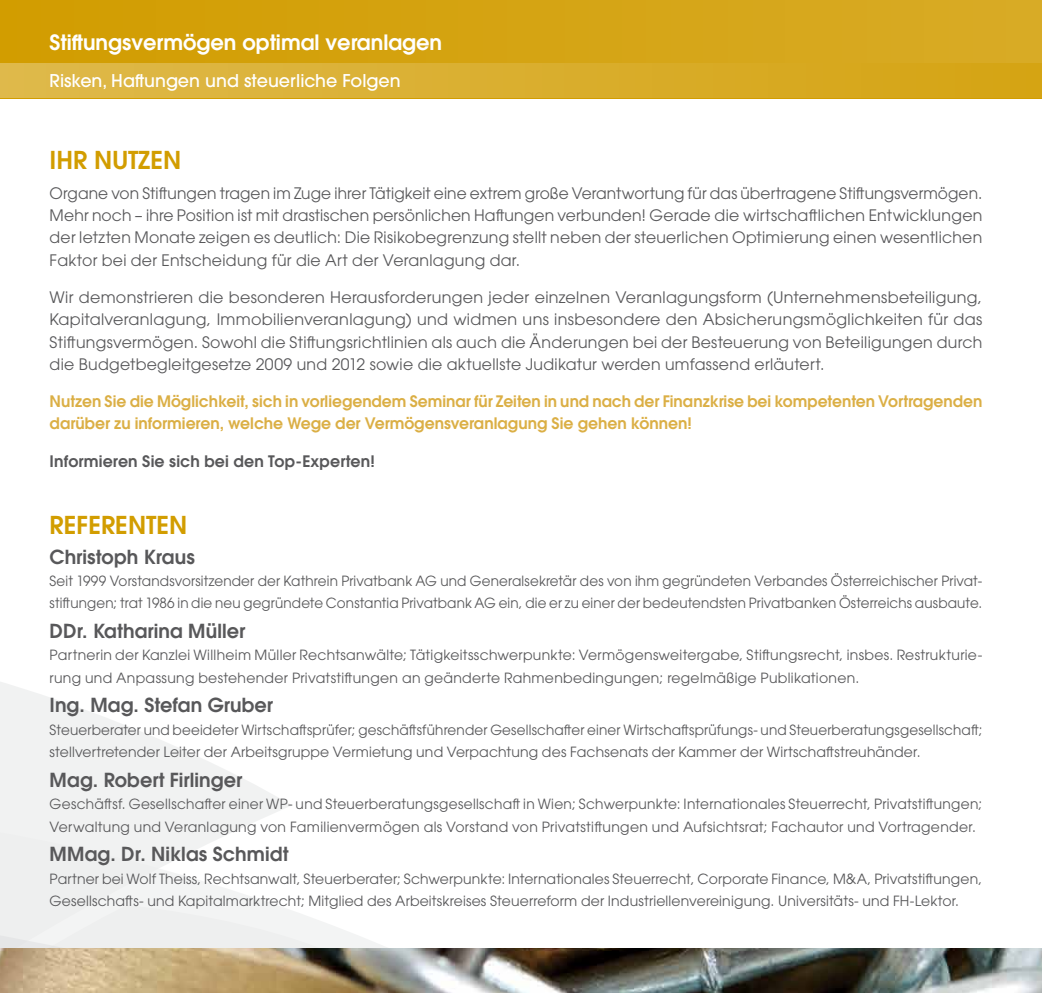
<style>
.page{position:relative;width:1042px;height:993px;background:#fff}
.page>*{position:absolute;margin:0;border:0;box-sizing:border-box;transform-origin:0 0}
.t1{font:600 24.5px "ITC Avant Garde Std";color:#d29d00}
.t2{font:600 21px "ITC Avant Garde Std";color:#fff}
.t3{font:600 19.25px "ITC Avant Garde Std";letter-spacing:.005em;color:#58585a}
.t4{font:500 17.5px "ITC Avant Garde Std";color:#fff}
.t5{font:15.75px/22.4px "ITC Avant Garde Std";letter-spacing:.02em;color:#58585a;text-align:justify}
.t6{font:600 15.75px/22.4px "ITC Avant Garde Std";color:#dbaf45}
.t7{font:600 15.75px "ITC Avant Garde Std";letter-spacing:.01em;color:#58585a}
.t8{font:14px/22.4px "ITC Avant Garde Std";letter-spacing:.015em;color:#58585a}
</style>
<div class="page">
<div style="left:0;top:0;width:1042px;height:63px;background:linear-gradient(to right,#d29c00,#d8ab26)"></div>
<div style="left:0;top:63px;width:1042px;height:35px;background:linear-gradient(to right,#dfb94b,#d5a413)"></div>
<svg style="left:0;top:682px;width:291px;height:146px;fill:#f1f2f2"></svg>
<svg style="left:0;top:828px;width:271px;height:76px;fill:#f1f2f2"></svg>
<svg style="left:0;top:904px;width:384px;height:43px"></svg>
<hr style="left:1041px;top:0;width:1px;height:63px;background:#fff">
<hr style="left:1041px;top:63px;width:1px;height:35px;background:#fff">
<img style="left:0;top:947px;width:1042px;height:45px">
<h2 class="t2" style="left:50px;top:29px;width:394px">Stiftungsvermögen optimal veranlagen</h2>
<p class="t4" style="left:50px;top:69px;width:352px">Risken, Haftungen und steuerliche Folgen</p>
<h1 class="t1" style="left:50px;top:144px;width:130px">Ihr Nutzen</h1>
<p class="t5" style="left:50px;top:181px;width:934px">Organe von Stiftungen tragen im Zuge ihrer Tätigkeit eine extrem große Verantwortung für das übertragene Stiftungsvermögen.<br>Mehr noch – ihre Position ist mit drastischen persönlichen Haftungen verbunden! Gerade die wirtschaftlichen Entwicklungen der letzten Monate zeigen es deutlich: Die Risikobegrenzung stellt neben der steuerlichen Optimierung einen wesentlichen Faktor bei der Entscheidung für die Art der Veranlagung dar.</p>
<p class="t5" style="left:50px;top:285px;width:934px">Wir demonstrieren die besonderen Herausforderungen jeder einzelnen Veranlagungsform (Unternehmensbeteiligung, Kapitalveranlagung, Immobilienveranlagung) und widmen uns insbesondere den Absicherungsmöglichkeiten für das Stiftungsvermögen. Sowohl die Stiftungsrichtlinien als auch die Änderungen bei der Besteuerung von Beteiligungen durch die Budgetbegleitgesetze 2009 und 2012 sowie die aktuellste Judikatur werden umfassend erläutert.</p>
<p class="t6" style="left:50px;top:390px;width:934px">Nutzen Sie die Möglichkeit, sich in vorliegendem Seminar für Zeiten in und nach der Finanzkrise bei kompetenten Vortragenden darüber zu informieren, welche Wege der Vermögensveranlagung Sie gehen können!</p>
<p class="t7" style="left:50px;top:450px;width:327px">Informieren Sie sich bei den Top-Experten!</p>
<h1 class="t1" style="left:50px;top:508px;width:136px">referenten</h1>
<h3 class="t3" style="left:50px;top:543px;width:147px">Christoph Kraus</h3>
<p class="t8" style="left:50px;top:569px;width:934px">Seit 1999 Vorstandsvorsitzender der Kathrein Privatbank AG und Generalsekretär des von ihm gegründeten Verbandes Österreichischer Privat&shy;stiftungen; trat 1986 in die neu gegründete Constantia Privatbank AG ein, die er zu einer der bedeutendsten Privatbanken Österreichs ausbaute.</p>
<h3 class="t3" style="left:50px;top:618px;width:197px">DDr. Katharina Müller</h3>
<p class="t8" style="left:50px;top:643px;width:934px">Partnerin der Kanzlei Willheim Müller Rechtsanwälte; Tätigkeitsschwerpunkte: Vermögensweitergabe, Stiftungsrecht, insbes. Restrukturie&shy;rung und Anpassung bestehender Privatstiftungen an geänderte Rahmenbedingungen; regelmäßige Publikationen.</p>
<h3 class="t3" style="left:50px;top:692px;width:225px">Ing. Mag. Stefan Gruber</h3>
<p class="t8" style="left:50px;top:718px;width:934px">Steuerberater und beeideter Wirtschaftsprüfer; geschäftsführender Gesellschafter einer Wirtschaftsprüfungs- und Steuerberatungsgesellschaft; stellvertretender Leiter der Arbeitsgruppe Vermietung und Verpachtung des Fachsenats der Kammer der Wirtschaftstreuhänder.</p>
<h3 class="t3" style="left:50px;top:767px;width:194px">Mag. Robert Firlinger</h3>
<p class="t8" style="left:50px;top:792px;width:934px">Geschäftsf. Gesellschafter einer WP- und Steuerberatungsgesellschaft in Wien; Schwerpunkte: Internationales Steuerrecht, Privatstiftungen;<br>Verwaltung und Veranlagung von Familienvermögen als Vorstand von Privatstiftungen und Aufsichtsrat; Fachautor und Vortragender.</p>
<h3 class="t3" style="left:50px;top:841px;width:240px">MMag. Dr. Niklas Schmidt</h3>
<p class="t8" style="left:50px;top:866px;width:934px">Partner bei Wolf Theiss, Rechtsanwalt, Steuerberater; Schwerpunkte: Internationales Steuerrecht, Corporate Finance, M&amp;A, Privatstiftungen,<br>Gesellschafts- und Kapitalmarktrecht; Mitglied des Arbeitskreises Steuerreform der Industriellenvereinigung. Universitäts- und FH-Lektor.</p>
</div>
